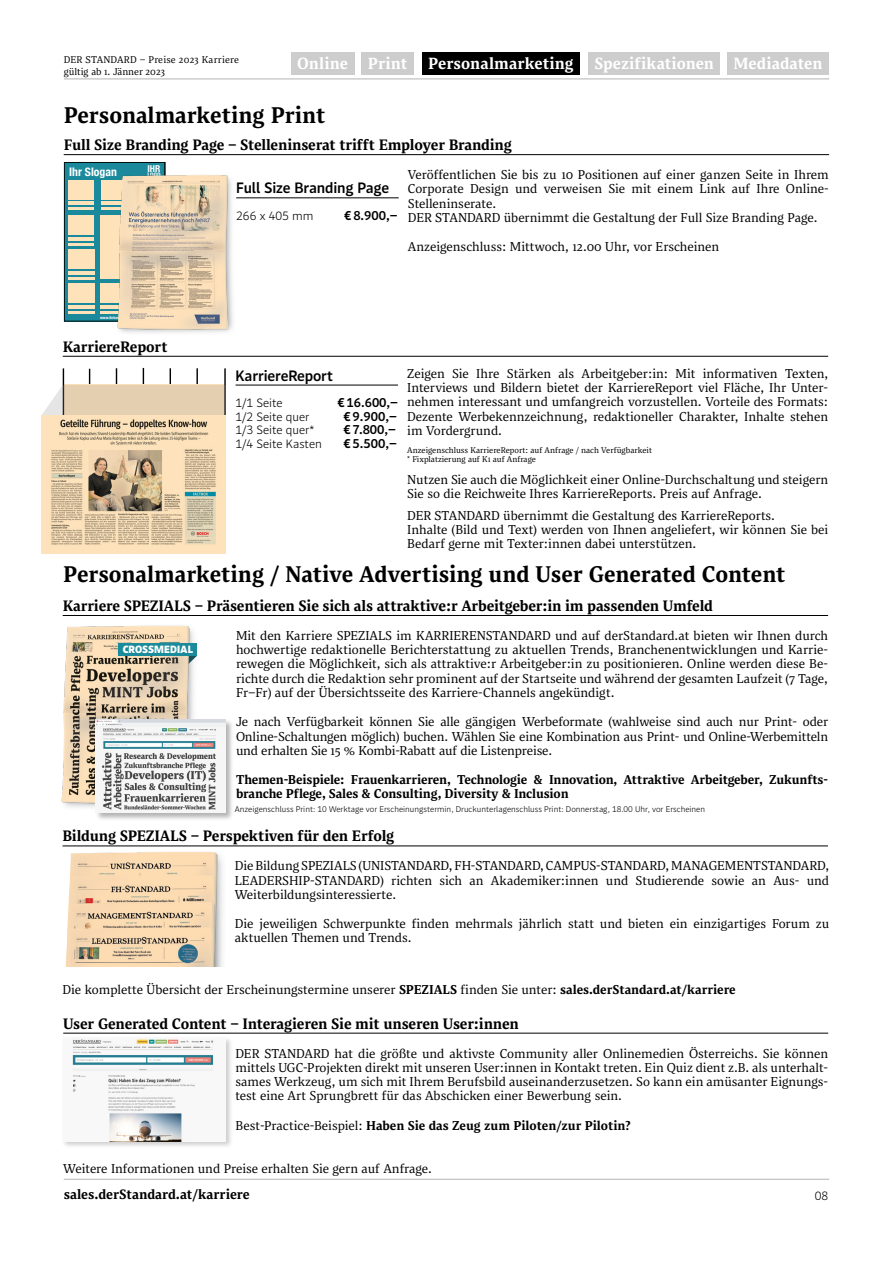
<style>
.page{position:relative;width:893px;height:1263px;background:#fff}
.page>*{position:absolute;margin:0;border:0;box-sizing:border-box;transform-origin:0 0}
.t1{font:600 22.5px "ST Matilda Text";color:#000}
.SHL_Balken_Concord_s{font:600 16.05px "ST Matilda Text";letter-spacing:.005em;color:#fff}
.t2{font:600 15px "ST Matilda Text";letter-spacing:-.01em;color:#000}
.t3{font:600 15px "ST Matilda Info";letter-spacing:-.01em;color:#000}
.t4{font:600 13.5px "ST Matilda Text";color:#000}
.Fließtext{font:12.75px/14.2px "ST Matilda Text";letter-spacing:-.005em;color:#000;text-align:justify}
.Kleingedrucktes{font:12.75px/14.2px "ST Matilda Text";color:#000}
.Fließtext-2{font:600 12.75px/14.2px "ST Matilda Text";letter-spacing:-.01em;color:#000}
.Produktinfo_HL2{font:700 12.75px "ST Matilda Info";color:#000}
.Produktinfo_HL2-2{font:300 12px "ST Matilda Info";color:#000}
.t5{font:700 condensed 11.85px "Helvetica Neue";color:#fff}
.NEU__Störer{font:900 10.5px "ST Matilda Info";color:#fff}
.t6{font:9.75px/12px "ST Matilda Text";letter-spacing:.01em;color:#000}
.t7{font:700 condensed 9.45px "Helvetica Neue";color:#fff}
.Kleingedrucktes-2{font:300 8.25px "ST Matilda Info";color:#000}
.Kleingedrucktes-3{font:8.25px "ST Matilda Text";color:#000}
.t8{font:700 condensed 6.3px "Helvetica Neue";color:#fff}
.t9{font:700 condensed 3.9px "Helvetica Neue";color:#fff}
.s1{font-weight:600}
.s2{font-weight:400}
</style>
<div class="page">
<hr style="left:64px;top:1179px;width:765px;height:1px;background:#b3b3b3">
<hr style="left:64px;top:79px;width:765px;height:1px;background:#b3b3b3">
<div style="left:291px;top:52px;width:63px;height:22px;background:#cdcdcd"></div>
<div style="left:361px;top:52px;width:53px;height:22px;background:#cdcdcd"></div>
<div style="left:588px;top:52px;width:132px;height:22px;background:#cdcdcd"></div>
<div style="left:727px;top:52px;width:102px;height:22px;background:#cdcdcd"></div>
<div style="left:422px;top:52px;width:158px;height:22px;background:#000"></div>
<div style="left:62px;top:1036px;width:171px;height:113px;background:#000;opacity:.2"></div>
<img style="left:63px;top:1038px;width:163px;height:103px">
<hr style="left:63px;top:1033px;width:765px;height:1px;background:#000">
<hr style="left:63px;top:356px;width:765px;height:1px;background:#000">
<hr style="left:235px;top:385px;width:163px;height:1px;background:#000">
<hr style="left:63px;top:846px;width:765px;height:1px;background:#000">
<img style="left:65px;top:852px;width:158px;height:114px">
<hr style="left:63px;top:615px;width:765px;height:1px;background:#000">
<img style="left:61px;top:625px;width:137px;height:183px">
<div style="left:95px;top:719px;width:139px;height:102px;background:#000;opacity:.3"></div>
<img style="left:96px;top:719px;width:129px;height:93px">
<hr style="left:64px;top:154px;width:765px;height:1px;background:#000">
<hr style="left:236px;top:198px;width:163px;height:1px;background:#000">
<svg style="left:64px;top:162px;width:101px;height:160px;background:#8fb2a5"></svg>
<img style="left:111px;top:170px;width:132px;height:163px">
<hr style="left:116px;top:368px;width:1px;height:122px;background:#000">
<hr style="left:170px;top:368px;width:1px;height:122px;background:#000">
<hr style="left:143px;top:368px;width:1px;height:121px;background:#000">
<hr style="left:89px;top:369px;width:1px;height:109px;background:#000">
<hr style="left:196px;top:368px;width:2px;height:122px;background:#000">
<hr style="left:63px;top:368px;width:1px;height:118px;background:#000">
<hr style="left:224px;top:368px;width:2px;height:171px;background:#000">
<svg style="left:42px;top:385px;width:184px;height:30px;background:#e2d0b6"></svg>
<div style="left:119px;top:643px;width:78px;height:12px;background:#1a8b9a"></div>
<img style="left:41px;top:415px;width:185px;height:138px">
<p class="t6" style="left:64px;top:53px;width:177px">DER STANDARD – Preise 2023 Karriere gültig ab 1. Jänner 2023</p>
<p class="SHL_Balken_Concord_s" style="left:297px;top:52px;width:112px">Online Print</p>
<p class="SHL_Balken_Concord_s" style="left:428px;top:52px;width:147px">Personalmarketing</p>
<p class="SHL_Balken_Concord_s" style="left:594px;top:52px;width:230px">Spezifikationen Mediadaten</p>
<h1 class="t1" style="left:64px;top:99px;width:263px">Personalmarketing Print</h1>
<h2 class="t2" style="left:64px;top:135px;width:450px">Full Size Branding Page – Stelleninserat trifft Employer Branding</h2>
<h2 class="t3" style="left:236px;top:178px;width:154px">Full Size Branding Page</h2>
<p class="Produktinfo_HL2-2" style="left:236px;top:208px;width:79px">266 x 405 mm</p>
<p class="Produktinfo_HL2" style="left:344px;top:207px;width:55px">€ 8.900,–</p>
<p class="t5" style="left:69px;top:164px;width:49px">Ihr Slogan</p>
<p class="t7" style="left:147px;top:163px;width:14px">IHR</p>
<p class="Fließtext" style="left:408px;top:167px;width:422px">Veröffentlichen Sie bis zu 10 Positionen auf einer ganzen Seite in Ihrem Corporate Design und verweisen Sie mit einem Link auf Ihre Online-Stelleninserate.</p>
<p class="Kleingedrucktes" style="left:408px;top:210px;width:411px">DER STANDARD übernimmt die Gestaltung der Full Size Branding Page.</p>
<p class="Fließtext" style="left:408px;top:239px;width:313px">Anzeigenschluss: Mittwoch, 12.00 Uhr, vor Erscheinen</p>
<p class="t8" style="left:147px;top:171px;width:15px">LOGO</p>
<p class="t9" style="left:100px;top:315px;width:31px">www.ihrkontakt.at</p>
<h2 class="t2" style="left:63px;top:336px;width:106px">KarriereReport</h2>
<h2 class="t3" style="left:235px;top:365px;width:99px">KarriereReport</h2>
<p class="Produktinfo_HL2-2" style="left:235px;top:395px;width:49px">1/1 Seite</p>
<p class="Produktinfo_HL2" style="left:337px;top:394px;width:62px">€ 16.600,–</p>
<p class="Produktinfo_HL2-2" style="left:235px;top:409px;width:75px">1/2 Seite quer</p>
<p class="Produktinfo_HL2" style="left:343px;top:408px;width:55px">€ 9.900,–</p>
<p class="Produktinfo_HL2-2" style="left:235px;top:422px;width:80px">1/3 Seite quer*</p>
<p class="Produktinfo_HL2" style="left:343px;top:421px;width:54px">€ 7.800,–</p>
<p class="Produktinfo_HL2-2" style="left:235px;top:436px;width:88px">1/4 Seite Kasten</p>
<p class="Produktinfo_HL2" style="left:343px;top:435px;width:55px">€ 5.500,–</p>
<p class="Fließtext" style="left:407px;top:366px;width:422px">Zeigen Sie Ihre Stärken als Arbeitgeber:in: Mit informativen Texten, Interviews und Bildern bietet der KarriereReport viel Fläche, Ihr Unter&shy;nehmen interessant und umfangreich vorzustellen. Vorteile des Formats:<br>Dezente Werbekennzeichnung, redaktioneller Charakter, Inhalte stehen im Vordergrund.</p>
<p class="Kleingedrucktes-3" style="left:407px;top:444px;width:246px">Anzeigenschluss KarriereReport: auf Anfrage / nach Verfügbarkeit</p>
<p class="Kleingedrucktes-3" style="left:407px;top:453px;width:130px">* Fixplatzierung auf K1 auf Anfrage</p>
<p class="Kleingedrucktes" style="left:407px;top:472px;width:422px">Nutzen Sie auch die Möglichkeit einer Online-Durchschaltung und steigern<br>Sie so die Reichweite Ihres KarriereReports. Preis auf Anfrage.</p>
<p class="Kleingedrucktes" style="left:407px;top:508px;width:369px">DER STANDARD übernimmt die Gestaltung des KarriereReports.</p>
<p class="Fließtext" style="left:407px;top:522px;width:422px">Inhalte (Bild und Text) werden von Ihnen angeliefert, wir können Sie bei<br>Bedarf gerne mit Texter:innen dabei unterstützen.</p>
<h1 class="t1" style="left:63px;top:559px;width:724px">Personalmarketing / Native Advertising und User Generated Content</h1>
<h2 class="t2" style="left:63px;top:595px;width:652px">Karriere SPEZIALS – Präsentieren Sie sich als attraktive:r Arbeitgeber:in im passenden Umfeld</h2>
<p class="NEU__Störer" style="left:123px;top:642px;width:72px">CROSSMEDIAL</p>
<p class="Fließtext" style="left:236px;top:628px;width:594px">Mit den Karriere SPEZIALS im KARRIERENSTANDARD und auf derStandard.at bieten wir Ihnen durch hochwertige redaktionelle Berichterstattung zu aktuellen Trends, Branchenentwicklungen und Karrie&shy;rewegen die Möglichkeit, sich als attraktive:r Arbeitgeber:in zu positionieren. Online werden diese Be&shy;richte durch die Redaktion sehr prominent auf der Startseite und während der gesamten Laufzeit (7 Tage, Fr–Fr) auf der Übersichtsseite des Karriere-Channels angekündigt.</p>
<p class="Fließtext" style="left:236px;top:714px;width:594px">Je nach Verfügbarkeit können Sie alle gängigen Werbeformate (wahlweise sind auch nur Print- oder Online-Schaltungen möglich) buchen. Wählen Sie eine Kombination aus Print- und Online-Werbemitteln und erhalten Sie 15 % Kombi-Rabatt auf die Listenpreise.</p>
<p class="Fließtext-2" style="left:236px;top:772px;width:594px">Themen-Beispiele: Frauenkarrieren, Technologie &amp; Innovation, Attraktive Arbeitgeber, Zukunfts&shy;branche Pflege, Sales &amp; Consulting, Diversity &amp; Inclusion</p>
<p class="Kleingedrucktes-2" style="left:235px;top:804px;width:472px">Anzeigenschluss Print: 10 Werktage vor Erscheinungstermin, Druckunterlagenschluss Print: Donnerstag, 18.00 Uhr, vor Erscheinen</p>
<h2 class="t2" style="left:63px;top:826px;width:333px">Bildung SPEZIALS – Perspektiven für den Erfolg</h2>
<p class="Fließtext" style="left:235px;top:858px;width:596px">Die Bildung SPEZIALS (UNISTANDARD, FH-STANDARD, CAMPUS-STANDARD, MANAGEMENTSTANDARD, LEADERSHIP-STANDARD) richten sich an Akademiker:innen und Studierende sowie an Aus- und Weiterbildungsinteressierte.</p>
<p class="Fließtext" style="left:235px;top:916px;width:596px">Die jeweiligen Schwerpunkte finden mehrmals jährlich statt und bieten ein einzigartiges Forum zu aktuellen Themen und Trends.</p>
<p class="Fließtext" style="left:63px;top:982px;width:675px">Die komplette Übersicht der Erscheinungstermine unserer <span class="s1">SPEZIALS</span> finden Sie unter: <span class="s1">sales.derStandard.at/karriere</span></p>
<h2 class="t2" style="left:63px;top:1013px;width:457px">User Generated Content – Interagieren Sie mit unseren User:innen</h2>
<p class="Fließtext" style="left:235px;top:1045px;width:594px">DER STANDARD hat die größte und aktivste Community aller Onlinemedien Österreichs. Sie können mittels UGC-Projekten direkt mit unseren User:innen in Kontakt treten. Ein Quiz dient z.B. als unterhalt&shy;sames Werkzeug, um sich mit Ihrem Berufsbild auseinanderzusetzen. So kann ein amüsanter Eignungs&shy;test eine Art Sprungbrett für das Abschicken einer Bewerbung sein.</p>
<p class="Fließtext-2" style="left:235px;top:1117px;width:397px"><span class="s2">Best-Practice-Beispiel:</span> Haben Sie das Zeug zum Piloten/zur Pilotin?</p>
<p class="Fließtext" style="left:63px;top:1161px;width:370px">Weitere Informationen und Preise erhalten Sie gern auf Anfrage.</p>
<p class="t4" style="left:64px;top:1185px;width:187px">sales.derStandard.at/karriere</p>
<p class="Produktinfo_HL2-2" style="left:815px;top:1187px;width:15px">08</p>
</div>
